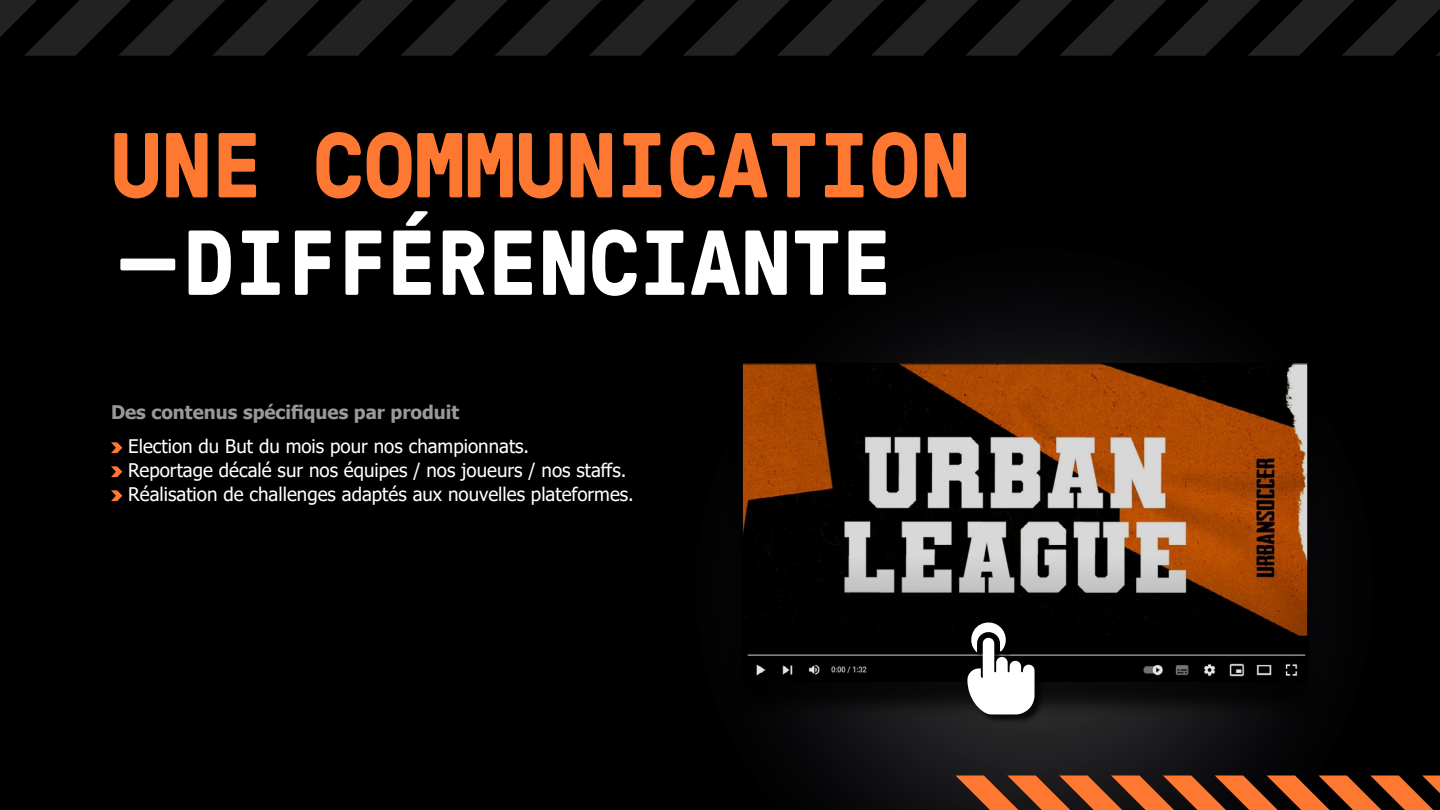
<style>
.page{position:relative;width:1440px;height:810px;background:#000}
.page>*{position:absolute;margin:0;border:0;box-sizing:border-box;transform-origin:0 0}
.t1{font:700 91.95px "GT Pressura Mono";color:#ff7832}
.t2{font:700 91.95px "GT Pressura Mono";color:#fff}
.t3{font:18.75px/24px "Tahoma";color:#fff}
.t4{font:700 18.75px "Tahoma";color:#999}
</style>
<div class="page">
<svg style="left:742px;top:309px;width:632px;height:501px"></svg>
<svg style="left:956px;top:776px;width:484px;height:34px"></svg>
<svg style="left:0;top:0;width:1440px;height:56px"></svg>
<div style="left:727px;top:371px;width:596px;height:348px;background:#000;opacity:.75"></div>
<img style="left:744px;top:651px;width:562px;height:28px">
<svg style="left:741px;top:364px;width:568px;height:287px"></svg>
<svg style="left:111px;top:442px;width:11px;height:11px"></svg>
<svg style="left:111px;top:466px;width:11px;height:11px"></svg>
<svg style="left:111px;top:490px;width:11px;height:11px"></svg>
<div style="left:969px;top:623px;width:75px;height:101px;background:#000;opacity:.75"></div>
<svg style="left:967px;top:621px;width:68px;height:93px"></svg>
<h1 class="t1" style="left:111px;top:98px;width:861px">UNE COMMUNICATION</h1>
<h1 class="t2" style="left:122px;top:196px;width:772px">—DIFFÉRENCIANTE</h1>
<p class="t4" style="left:111px;top:399px;width:350px">Des contenus spécifiques par produit</p>
<p class="t3" style="left:128px;top:435px;width:507px">Election du But du mois pour nos championnats.<br>Reportage décalé sur nos équipes / nos joueurs / nos staffs.<br>Réalisation de challenges adaptés aux nouvelles plateformes.</p>
</div>
